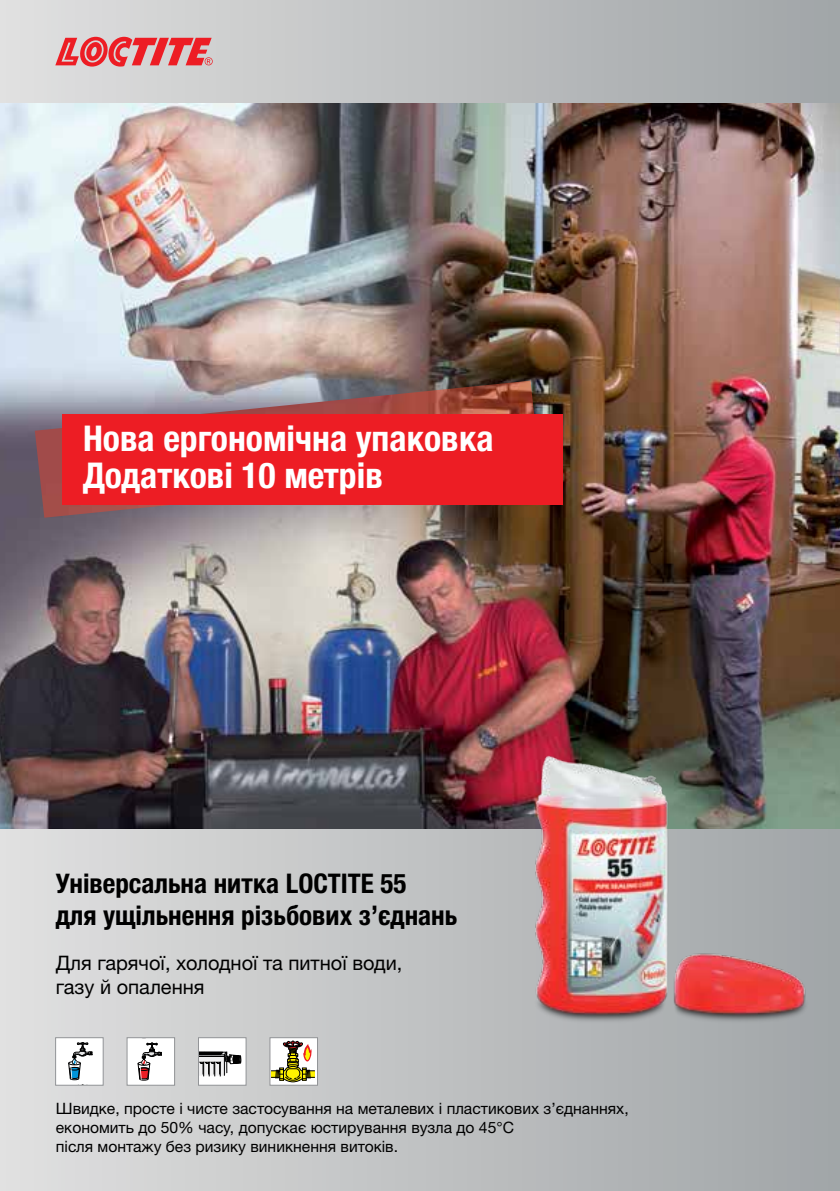
<style>
.page{position:relative;width:840px;height:1191px;background:#fff}
.page>*{position:absolute;margin:0;border:0;box-sizing:border-box;transform-origin:0 0}
.t1{font:700 condensed 35.6px/37px "Helvetica Neue LTW1 G";color:#fff}
.t2{font:700 condensed 27px/32.6px "Helvetica Neue LTW1 G";color:#000}
.t3{font:20px/24px "Helvetica Neue LTW1 G";color:#000}
.t4{font:15.6px/18.8px "Helvetica Neue LTW1 G";color:#000}
</style>
<div class="page">
<div style="left:0;top:0;width:839px;height:1191px;background:linear-gradient(to right,#e0e0e0,#a0a5a7)"></div>
<img style="left:0;top:103px;width:839px;height:726px">
<div style="left:56px;top:1038px;width:47px;height:46px;background:#fff"></div>
<svg style="left:68px;top:1042px;width:24px;height:38px"></svg>
<div style="left:55px;top:1037px;width:49px;height:48px;border:1px solid #939598"></div>
<div style="left:127px;top:1038px;width:47px;height:46px;background:#fff"></div>
<svg style="left:138px;top:1042px;width:24px;height:38px"></svg>
<div style="left:126px;top:1037px;width:49px;height:48px;border:1px solid #939598"></div>
<div style="left:199px;top:1038px;width:46px;height:46px;background:#fff"></div>
<svg style="left:200px;top:1052px;width:41px;height:24px"></svg>
<div style="left:198px;top:1037px;width:48px;height:48px;border:1px solid #939598"></div>
<div style="left:270px;top:1038px;width:47px;height:46px;background:#fff"></div>
<svg style="left:306px;top:1070px;width:9px;height:7px"></svg>
<svg style="left:271px;top:1070px;width:8px;height:7px"></svg>
<svg style="left:275px;top:1040px;width:37px;height:42px"></svg>
<div style="left:269px;top:1037px;width:49px;height:48px;border:1px solid #939598"></div>
<svg style="left:55px;top:37px;width:157px;height:30px;background:#e27175"></svg>
<img style="left:35px;top:380px;width:504px;height:138px">
<div style="left:63px;top:414px;width:499px;height:91px;background:#ed1d24"></div>
<img style="left:527px;top:739px;width:286px;height:286px">
<h1 class="t1" style="left:83px;top:420px;width:412px">Нова ергономічна упаковка<br>Додаткові 10 метрів</h1>
<h2 class="t2" style="left:56px;top:867px;width:403px">Універсальна нитка LOCTITE 55<br>для ущільнення різьбових з’єднань</h2>
<p class="t3" style="left:56px;top:950px;width:348px">Для гарячої, холодної та питної води, газу й опалення</p>
<p class="t4" style="left:56px;top:1099px;width:574px">Швидке, просте і чисте застосування на металевих і пластикових з’єднаннях, економить до 50% часу, допускає юстирування вузла до 45°С<br>після монтажу без ризику виникнення витоків.</p>
</div>
